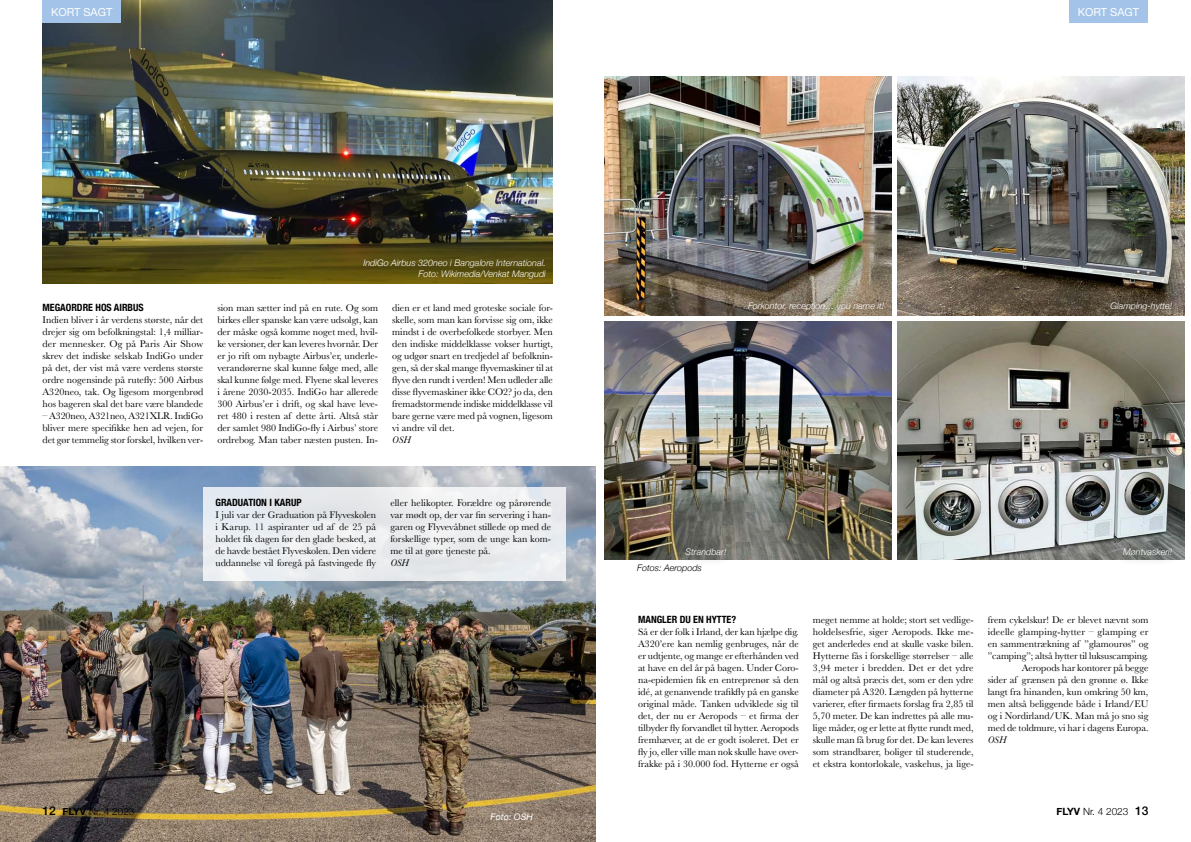
<style>
.page{position:relative;width:1191px;height:842px;background:#fff}
.page>*{position:absolute;margin:0;border:0;box-sizing:border-box;transform-origin:0 0}
.t1{font:11px "Helvetica Neue";color:#fff}
.t2{font:10px/12px "Baskerville";color:#000;text-align:justify}
.t3{font:700 condensed 10px "Helvetica Neue";color:#000}
.t4{font:300 10px "Helvetica Neue";color:#000}
.t5{font:italic 10px "Baskerville";color:#000}
.t6{font:italic 300 9px/10.8px "Helvetica Neue";color:#fff;text-align:right}
.t7{font:italic 300 9px "Helvetica Neue";color:#000}
.t8{font:italic 9px "Helvetica Neue";color:#fff}
.s1{font-weight:500;font-size:12px}
.s2{font-weight:700}
</style>
<div class="page">
<img style="left:0;top:466px;width:595px;height:376px">
<div style="left:203px;top:487px;width:362px;height:94px;background:#eaedf0"></div>
<img style="left:43px;top:0;width:510px;height:283px">
<div style="left:43px;top:0;width:78px;height:23px;background:#a3c3e8"></div>
<img style="left:604px;top:76px;width:287px;height:239px">
<img style="left:604px;top:321px;width:287px;height:239px">
<img style="left:897px;top:76px;width:287px;height:239px">
<img style="left:897px;top:321px;width:287px;height:239px">
<div style="left:736px;top:290px;width:159px;height:31px;background:#000;opacity:.75"></div>
<div style="left:674px;top:536px;width:63px;height:31px;background:#000;opacity:.75"></div>
<div style="left:1099px;top:290px;width:84px;height:32px;background:#000;opacity:.75"></div>
<div style="left:1111px;top:536px;width:72px;height:31px;background:#000;opacity:.75"></div>
<div style="left:1069px;top:0;width:78px;height:23px;background:#a3c3e8"></div>
<p class="t1" style="left:51px;top:4px;width:63px">KORT SAGT</p>
<p class="t1" style="left:1077px;top:4px;width:63px">KORT SAGT</p>
<p class="t3" style="left:43px;top:299px;width:103px">MEGAORDRE HOS AIRBUS</p>
<p class="t2" style="left:43px;top:313px;width:162px">Indien bliver i år verdens største, når det drejer sig om befolkningstal: 1,4 milliar&shy;der mennesker. Og på Paris Air Show skrev det indiske selskab IndiGo under på det, der vist må være verdens største ordre nogensinde på rutefly: 500 Airbus A320neo, tak. Og ligesom morgenbrød hos bageren skal det bare være blandede</p>
<p class="t2" style="left:43px;top:409px;width:162px">– A320neo, A321neo, A321XLR. IndiGo bliver mere specifikke hen ad vejen, for det gør temmelig stor forskel, hvilken ver-</p>
<p class="t6" style="left:363px;top:257px;width:184px">IndiGo Airbus 320neo i Bangalore International.<br>Foto: Wikimedia/Venkat Mangudi</p>
<p class="t2" style="left:217px;top:301px;width:162px">sion man sætter ind på en rute. Og som birkes eller spanske kan være udsolgt, kan der måske også komme noget med, hvil&shy;ke versioner, der kan leveres hvornår. Der er jo rift om nybagte Airbus’er, underle&shy;verandørerne skal kunne følge med, alle skal kunne følge med. Flyene skal leveres i årene 2030-2035. IndiGo har allerede 300 Airbus’er i drift, og skal have leve&shy;ret 480 i resten af dette årti. Altså står der samlet 980 IndiGo-fly i Airbus’ store ordrebog. Man taber næsten pusten. In-</p>
<p class="t2" style="left:392px;top:301px;width:162px">dien er et land med groteske sociale for&shy;skelle, som man kan forvisse sig om, ikke mindst i de overbefolkede storbyer. Men den indiske middelklasse vokser hurtigt, og udgør snart en tredjedel af befolknin&shy;gen, så der skal mange flyvemaskiner til at flyve den rundt i verden! Men udleder alle disse flyvemaskiner ikke CO2? jo da, den fremadstormende indiske middelklasse vil bare gerne være med på vognen, ligesom vi andre vil det.</p>
<p class="t5" style="left:392px;top:433px;width:20px">OSH</p>
<p class="t3" style="left:215px;top:495px;width:88px">GRADUATION I KARUP</p>
<p class="t2" style="left:215px;top:509px;width:162px">I juli var der Graduation på Flyveskolen i Karup. 11 aspiranter ud af de 25 på holdet fik dagen før den glade besked, at de havde bestået Flyveskolen. Den videre uddannelse vil foregå på fastvingede fly</p>
<p class="t2" style="left:390px;top:497px;width:162px">eller helikopter. Forældre og pårørende var mødt op, der var fin servering i han&shy;garen og Flyvevåbnet stillede op med de forskellige typer, som de unge kan kom&shy;me til at gøre tjeneste på.</p>
<p class="t5" style="left:390px;top:556px;width:20px">OSH</p>
<p class="t6" style="left:748px;top:299px;width:138px">Forkontor, reception… you name it!</p>
<p class="t6" style="left:685px;top:546px;width:43px">Strandbar!</p>
<p class="t7" style="left:637px;top:560px;width:66px">Fotos: Aeropods</p>
<p class="t6" style="left:1110px;top:299px;width:64px">Glamping-hytte!</p>
<p class="t6" style="left:1123px;top:546px;width:51px">Møntvaskeri!</p>
<p class="t3" style="left:638px;top:611px;width:100px">MANGLER DU EN HYTTE?</p>
<p class="t2" style="left:638px;top:625px;width:162px">Så er der folk i Irland, der kan hjælpe dig.<br>A320’ere kan nemlig genbruges, når de er udtjente, og mange er efterhånden ved at have en del år på bagen. Under Coro&shy;na-epidemien fik en entreprenør så den idé, at genanvende trafikfly på en ganske original måde. Tanken udviklede sig til det, der nu er Aeropods – et firma der tilbyder fly forvandlet til hytter. Aeropods fremhæver, at de er godt isoleret. Det er fly jo, eller ville man nok skulle have over&shy;frakke på i 30.000 fod. Hytterne er også</p>
<p class="t2" style="left:813px;top:613px;width:162px">meget nemme at holde; stort set vedlige&shy;holdelsesfrie, siger Aeropods. Ikke me&shy;get anderledes end at skulle vaske bilen.<br>Hytterne fås i forskellige størrelser – alle 3,94 meter i bredden. Det er det ydre mål og altså præcis det, som er den ydre diameter på A320. Længden på hytterne varierer, efter firmaets forslag fra 2,85 til 5,70 meter. De kan indrettes på alle mu&shy;lige måder, og er lette at flytte rundt med, skulle man få brug for det. De kan leveres som strandbarer, boliger til studerende, et ekstra kontorlokale, vaskehus, ja lige-</p>
<p class="t2" style="left:987px;top:613px;width:162px;text-align:right">frem cykelskur! De er blevet nævnt som ideelle glamping-hytter – glamping er en sammentrækning af ”glamourøs” og ”camping”; altså hytter til luksuscamping.<br>Aeropods har kontorer på begge<br>sider af grænsen på den grønne ø. Ikke langt fra hinanden, kun omkring 50 km, men altså beliggende både i Irland/EU og i Nordirland/UK. Man må jo sno sig med de toldmure, vi har i dagens Europa.</p>
<p class="t5" style="left:987px;top:733px;width:20px">OSH</p>
<p class="t4" style="left:43px;top:803px;width:93px"><span class="s1">12</span> <span class="s2">FLYV</span> Nr. 4 2023</p>
<p class="t4" style="left:1056px;top:803px;width:93px"><span class="s2">FLYV</span> Nr. 4 2023 <span class="s1">13</span></p>
<p class="t8" style="left:490px;top:810px;width:44px">Foto: OSH</p>
</div>
